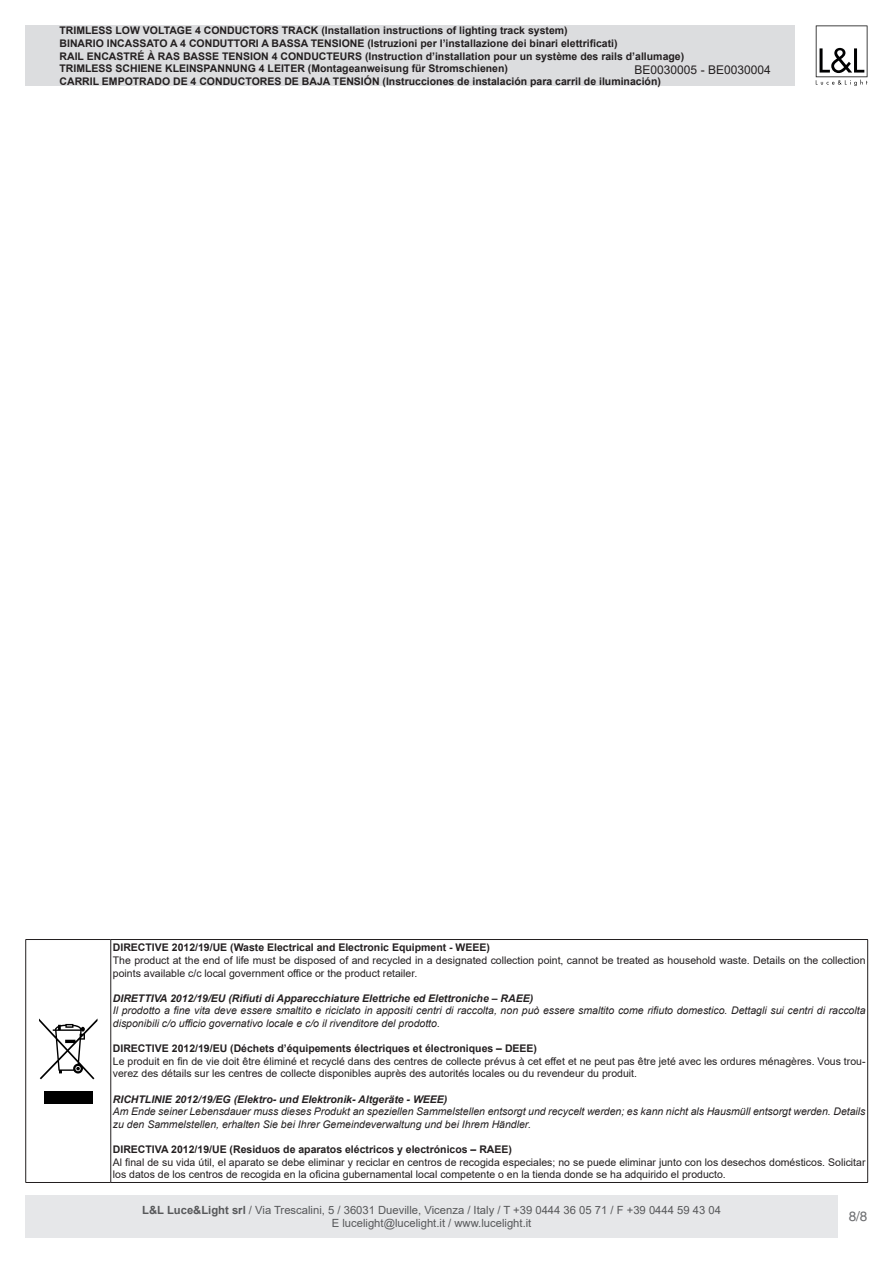
<style>
.page{position:relative;width:893px;height:1263px;background:#fff}
.page>*{position:absolute;margin:0;border:0;box-sizing:border-box;transform-origin:0 0}
.t1{font:13.5px "Helvetica LT Std";color:#6c6d70}
.t2{font:12px "Arial";color:#231f20}
.t3{font:11.25px/12.8px "Arial";color:#57585a;text-align:center}
.t4{font:10.5px/12.6px "Arial";color:#231f20}
.t5{font:700 10.5px "Arial";color:#231f20}
.t6{font:italic 10.5px/12.6px "Arial";color:#231f20}
.t7{font:italic 700 10.5px "Arial";color:#231f20}
.s1{font-weight:700}
</style>
<div class="page">
<div style="left:26px;top:1195px;width:812px;height:42px;background:#e6e7e9"></div>
<div style="left:26px;top:26px;width:769px;height:60px;background:#dcdddf"></div>
<svg style="left:816px;top:26px;width:51px;height:60px"></svg>
<hr style="left:26px;top:939px;width:85px;height:1px;background:#231f20">
<hr style="left:25px;top:940px;width:1px;height:242px;background:#231f20">
<hr style="left:111px;top:939px;width:757px;height:1px;background:#231f20">
<hr style="left:111px;top:940px;width:1px;height:242px;background:#231f20">
<hr style="left:867px;top:940px;width:1px;height:242px;background:#231f20">
<hr style="left:26px;top:1182px;width:85px;height:1px;background:#231f20">
<hr style="left:111px;top:1182px;width:757px;height:1px;background:#231f20">
<div style="left:44px;top:1091px;width:48px;height:12px;background:#000"></div>
<svg style="left:39px;top:1018px;width:59px;height:61px"></svg>
<p class="t5" style="left:60px;top:23px;width:510px">TRIMLESS LOW VOLTAGE 4 CONDUCTORS TRACK (Installation instructions of lighting track system)</p>
<p class="t5" style="left:60px;top:36px;width:560px">BINARIO INCASSATO A 4 CONDUTTORI A BASSA TENSIONE (Istruzioni per I’installazione dei binari elettrificati)</p>
<p class="t5" style="left:60px;top:49px;width:626px">RAIL ENCASTRÉ À RAS BASSE TENSION 4 CONDUCTEURS (Instruction d’installation pour un système des rails d’allumage)</p>
<p class="t5" style="left:60px;top:61px;width:450px">TRIMLESS SCHIENE KLEINSPANNUNG 4 LEITER (Montageanweisung für Stromschienen)</p>
<p class="t5" style="left:60px;top:74px;width:603px">CARRIL EMPOTRADO DE 4 CONDUCTORES DE BAJA TENSIÓN (Instrucciones de instalación para carril de iluminación)</p>
<p class="t2" style="left:635px;top:61px;width:138px">BE0030005 - BE0030004</p>
<p class="t5" style="left:113px;top:940px;width:379px">DIRECTIVE 2012/19/UE (Waste Electrical and Electronic Equipment - WEEE)</p>
<p class="t4" style="left:113px;top:954px;width:754px">The product at the end of life must be disposed of and recycled in a designated collection point, cannot be treated as household waste. Details on the collection points available c/c local government office or the product retailer.</p>
<p class="t7" style="left:113px;top:991px;width:422px">DIRETTIVA 2012/19/EU (Rifiuti di Apparecchiature Elettriche ed Elettroniche – RAEE)</p>
<p class="t6" style="left:113px;top:1004px;width:754px">Il prodotto a fine vita deve essere smaltito e riciclato in appositi centri di raccolta, non può essere smaltito come rifiuto domestico. Dettagli sui centri di raccolta disponibili c/o ufficio governativo locale e c/o il rivenditore del prodotto.</p>
<p class="t5" style="left:113px;top:1041px;width:426px">DIRECTIVE 2012/19/EU (Déchets d’équipements électriques et électroniques – DEEE)</p>
<p class="t4" style="left:113px;top:1055px;width:754px">Le produit en fin de vie doit être éliminé et recyclé dans des centres de collecte prévus à cet effet et ne peut pas être jeté avec les ordures ménagères. Vous trou&shy;verez des détails sur les centres de collecte disponibles auprès des autorités locales ou du revendeur du produit.</p>
<p class="t7" style="left:113px;top:1092px;width:336px">RICHTLINIE 2012/19/EG (Elektro- und Elektronik- Altgeräte - WEEE)</p>
<p class="t6" style="left:113px;top:1105px;width:754px">Am Ende seiner Lebensdauer muss dieses Produkt an speziellen Sammelstellen entsorgt und recycelt werden; es kann nicht als Hausmüll entsorgt werden. Details zu den Sammelstellen, erhalten Sie bei Ihrer Gemeindeverwaltung und bei Ihrem Händler.</p>
<p class="t5" style="left:113px;top:1142px;width:401px">DIRECTIVA 2012/19/UE (Residuos de aparatos eléctricos y electrónicos – RAEE)</p>
<p class="t4" style="left:113px;top:1155px;width:754px">Al final de su vida útil, el aparato se debe eliminar y reciclar en centros de recogida especiales; no se puede eliminar junto con los desechos domésticos. Solicitar los datos de los centros de recogida en la oficina gubernamental local competente o en la tienda donde se ha adquirido el producto.</p>
<p class="t3" style="left:142px;top:1203px;width:580px"><span class="s1">L&amp;L Luce&amp;Light srl</span> / Via Trescalini, 5 / 36031 Dueville, Vicenza / Italy / T +39 0444 36 05 71 / F +39 0444 59 43 04<br>E lucelight@lucelight.it / www.lucelight.it</p>
<p class="t1" style="left:849px;top:1208px;width:20px">8/8</p>
</div>
